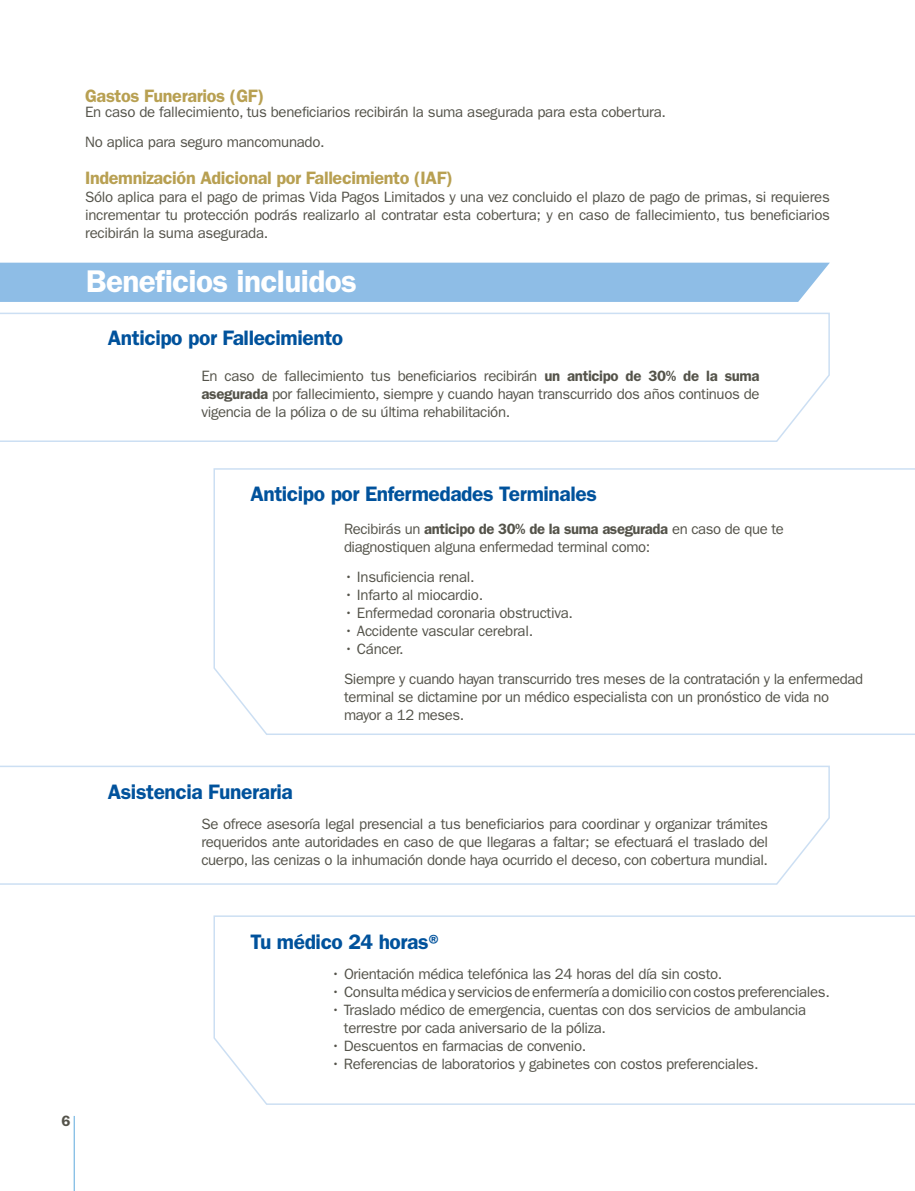
<style>
.page{position:relative;width:915px;height:1191px;background:#fff}
.page>*{position:absolute;margin:0;border:0;box-sizing:border-box;transform-origin:0 0}
.t1{font:600 31.5px "ITC Franklin Gothic Std";letter-spacing:-.02em;color:#fff}
.t2{font:600 21px "ITC Franklin Gothic Std";letter-spacing:-.02em;color:#00529c}
.t3{font:600 18px "ITC Franklin Gothic Std";letter-spacing:-.02em;color:#b8a052}
.t4{font:15px/18px "ITC Franklin Gothic Std";letter-spacing:-.025em;color:#54534a}
.t5{font:600 15px "ITC Franklin Gothic Std";color:#54534a}
.s1{font-weight:600}
</style>
<div class="page">
<hr style="left:74px;top:1116px;width:1px;height:75px;background:#5da9dd">
<div style="left:0;top:263px;width:829px;height:39px;background:#8ebde6"></div>
<svg style="left:0;top:312px;width:830px;height:130px"></svg>
<svg style="left:213px;top:468px;width:701px;height:267px"></svg>
<svg style="left:213px;top:915px;width:701px;height:190px"></svg>
<svg style="left:0;top:765px;width:830px;height:120px"></svg>
<p class="t3" style="left:85px;top:85px;width:180px">Gastos Funerarios (GF)</p>
<p class="t4" style="left:85px;top:97px;width:582px;line-height:30px">En caso de fallecimiento, tus beneficiarios recibirán la suma asegurada para esta cobertura.<br>No aplica para seguro mancomunado.</p>
<p class="t3" style="left:85px;top:167px;width:369px">Indemnización Adicional por Fallecimiento (IAF)</p>
<p class="t4" style="left:85px;top:188px;width:746px;text-align:justify">Sólo aplica para el pago de primas Vida Pagos Limitados y una vez concluido el plazo de pago de primas, si requieres incrementar tu protección podrás realizarlo al contratar esta cobertura; y en caso de fallecimiento, tus beneficiarios recibirán la suma asegurada.</p>
<h1 class="t1" style="left:86px;top:263px;width:272px">Beneficios incluidos</h1>
<h2 class="t2" style="left:108px;top:325px;width:237px">Anticipo por Fallecimiento</h2>
<p class="t4" style="left:201px;top:367px;width:559px;text-align:justify">En caso de fallecimiento tus beneficiarios recibirán <span class="s1">un anticipo de 30% de la suma asegurada</span> por fallecimiento, siempre y cuando hayan transcurrido dos años continuos de vigencia de la póliza o de su última rehabilitación.</p>
<p class="t5" style="left:62px;top:1112px;width:10px">6</p>
<h2 class="t2" style="left:250px;top:481px;width:348px">Anticipo por Enfermedades Terminales</h2>
<p class="t4" style="left:344px;top:520px;width:441px">Recibirás un <span class="s1">anticipo de 30% de la suma asegurada</span> en caso de que te diagnostiquen alguna enfermedad terminal como:</p>
<p class="t4" style="left:344px;top:568px;width:132px">• Insuficiencia renal.</p>
<p class="t4" style="left:344px;top:586px;width:141px">• Infarto al miocardio.</p>
<p class="t4" style="left:344px;top:604px;width:230px">• Enfermedad coronaria obstructiva.</p>
<p class="t4" style="left:344px;top:622px;width:190px">• Accidente vascular cerebral.</p>
<p class="t4" style="left:344px;top:634px;width:520px;line-height:30px">• Cáncer.<br>Siempre y cuando hayan transcurrido tres meses de la contratación y la enfermedad</p>
<p class="t4" style="left:344px;top:688px;width:486px">terminal se dictamine por un médico especialista con un pronóstico de vida no mayor a 12 meses.</p>
<h2 class="t2" style="left:108px;top:779px;width:186px">Asistencia Funeraria</h2>
<p class="t4" style="left:201px;top:814px;width:568px;text-align:justify">Se ofrece asesoría legal presencial a tus beneficiarios para coordinar y organizar trámites requeridos ante autoridades en caso de que llegaras a faltar; se efectuará el traslado del cuerpo, las cenizas o la inhumación donde haya ocurrido el deceso, con cobertura mundial.</p>
<h2 class="t2" style="left:250px;top:929px;width:195px">Tu médico 24 horas®</h2>
<p class="t4" style="left:331px;top:965px;width:392px">• Orientación médica telefónica las 24 horas del día sin costo.</p>
<p class="t4" style="left:331px;top:983px;width:500px">• Consulta médica y servicios de enfermería a domicilio con costos preferenciales.</p>
<p class="t4" style="left:344px;top:1001px;width:463px;text-indent:-13px">• Traslado médico de emergencia, cuentas con dos servicios de ambulancia terrestre por cada aniversario de la póliza.</p>
<p class="t4" style="left:331px;top:1037px;width:256px">• Descuentos en farmacias de convenio.</p>
<p class="t4" style="left:331px;top:1055px;width:428px">• Referencias de laboratorios y gabinetes con costos preferenciales.</p>
</div>
